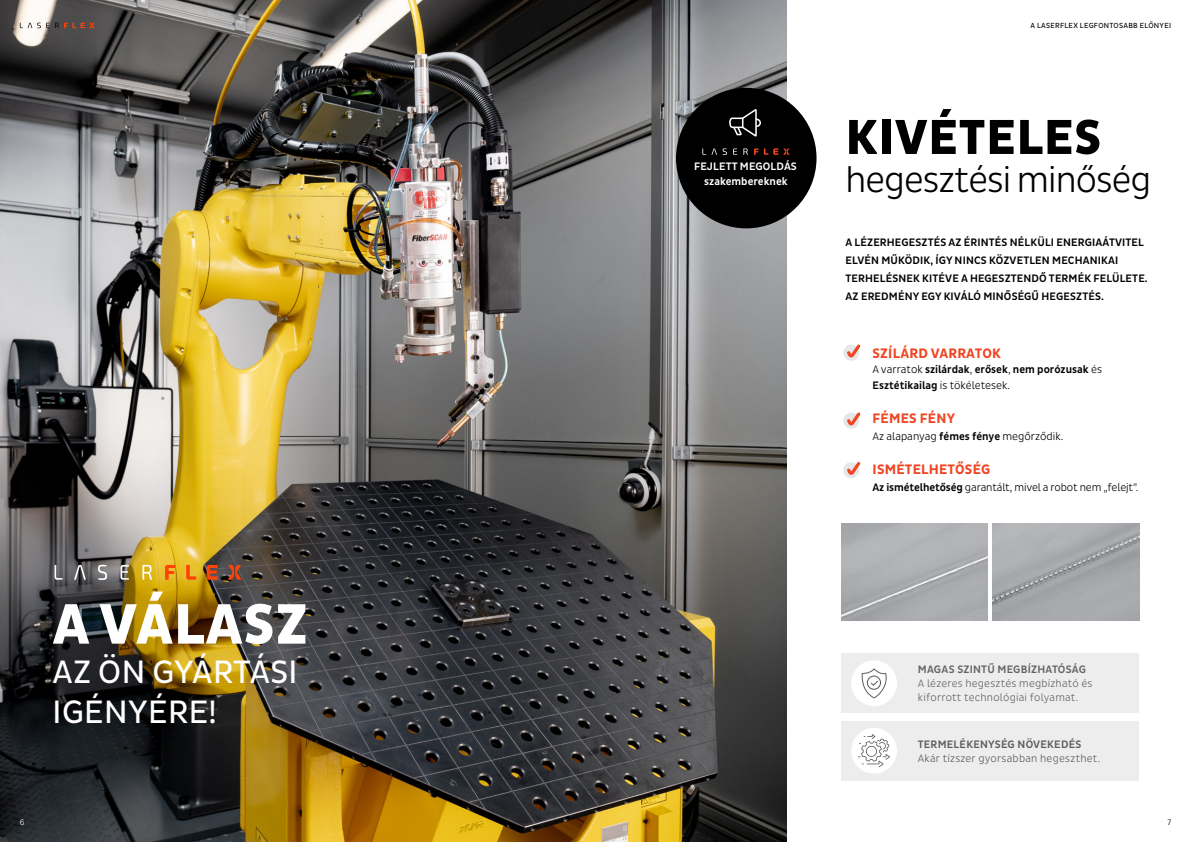
<style>
.page{position:relative;width:1191px;height:842px;background:#fff}
.page>*{position:absolute;margin:0;border:0;box-sizing:border-box;transform-origin:0 0}
.t1{font:800 58px "Pluto Sans Cond";letter-spacing:.015em;color:#fff}
.t2{font:800 50px "Pluto Sans Cond";letter-spacing:.015em;color:#000}
.t3{font:300 36.5px "Pluto Sans Cond";letter-spacing:-.025em;color:#000}
.t4{font:33px/39.6px "Pluto Sans Cond";letter-spacing:.015em;color:#fff}
.t5{font:700 14px "Pluto Sans Cond";letter-spacing:.015em;color:#ef4623}
.t6{font:500 11px/18px "Pluto Sans Cond";letter-spacing:.015em;color:#000}
.t7{font:300 11px "Pluto Sans Cond";letter-spacing:-.01em;color:#000}
.t8{font:500 11px/15px "Pluto Sans Cond";color:#fff;text-align:center}
.t9{font:500 11px "Pluto Sans Cond";letter-spacing:.02em;color:#636466}
.t10{font:500 11px "Pluto Sans Cond";letter-spacing:.02em;color:#5d5d60}
.t11{font:300 10.8px/14.2px "Pluto Sans Cond";letter-spacing:.02em;color:#636466}
.t12{font:300 10.8px "Pluto Sans Cond";letter-spacing:.025em;color:#5d5d60}
.t13{font:300 8px "Pluto Sans Cond";color:#fff}
.t14{font:300 8px "Pluto Sans Cond";color:#000}
.t15{font:7.5px "Pluto Sans Cond";letter-spacing:.04em;color:#000}
.s1{font-weight:300}
.s2{font-weight:500}
</style>
<div class="page">
<img style="left:0;top:0;width:787px;height:842px">
<img style="left:992px;top:523px;width:147px;height:97px">
<img style="left:841px;top:523px;width:146px;height:97px">
<svg style="left:55px;top:565px;width:97px;height:15px"></svg>
<svg style="left:165px;top:565px;width:77px;height:15px"></svg>
<svg style="left:20px;top:23px;width:74px;height:5px"></svg>
<div style="left:676px;top:88px;width:140px;height:140px;background:#000;border-radius:50%"></div>
<svg style="left:702px;top:148px;width:46px;height:7px"></svg>
<svg style="left:754px;top:148px;width:35px;height:7px"></svg>
<svg style="left:729px;top:109px;width:32px;height:28px"></svg>
<div style="left:843px;top:345px;width:16px;height:16px;background:#e6e7e8;border-radius:50%"></div>
<svg style="left:847px;top:344px;width:14px;height:14px"></svg>
<div style="left:843px;top:413px;width:16px;height:16px;background:#e6e7e8;border-radius:50%"></div>
<svg style="left:847px;top:412px;width:14px;height:14px"></svg>
<div style="left:843px;top:462px;width:16px;height:16px;background:#e6e7e8;border-radius:50%"></div>
<svg style="left:846px;top:462px;width:15px;height:13px"></svg>
<div style="left:841px;top:721px;width:298px;height:59px;background:#ededee"></div>
<div style="left:851px;top:728px;width:46px;height:46px;background:#fff;border-radius:50%"></div>
<svg style="left:858px;top:734px;width:32px;height:33px"></svg>
<div style="left:841px;top:653px;width:298px;height:59px;background:#ededee"></div>
<div style="left:851px;top:660px;width:46px;height:46px;background:#fff;border-radius:50%"></div>
<svg style="left:861px;top:669px;width:26px;height:30px"></svg>
<h1 class="t1" style="left:53px;top:591px;width:257px">A VÁLASZ</h1>
<h3 class="t4" style="left:53px;top:653px;width:246px">AZ ÖN GYÁRTÁSI<br>IGÉNYÉRE!</h3>
<p class="t8" style="left:694px;top:159px;width:104px">FEJLETT MEGOLDÁS szakembereknek</p>
<p class="t15" style="left:1030px;top:21px;width:142px">A LASERFLEX LEGFONTOSABB ELŐNYEI</p>
<h2 class="t2" style="left:845px;top:108px;width:257px">KIVÉTELES</h2>
<h3 class="t3" style="left:845px;top:159px;width:307px">hegesztési minőség</h3>
<p class="t6" style="left:845px;top:233px;width:304px">A LÉZERHEGESZTÉS AZ ÉRINTÉS NÉLKÜLI ENERGIAÁTVITEL ELVÉN MŰKÖDIK, ÍGY NINCS KÖZVETLEN MECHANIKAI TERHELÉSNEK KITÉVE A HEGESZTENDŐ TERMÉK FELÜLETE.<br>AZ EREDMÉNY EGY KIVÁLÓ MINŐSÉGŰ HEGESZTÉS.</p>
<p class="t5" style="left:872px;top:345px;width:130px">SZÍLÁRD VARRATOK</p>
<p class="t6" style="left:872px;top:361px;width:231px;line-height:16.8px"><span class="s1">A varratok</span> szilárdak<span class="s1">,</span> erősek<span class="s1">,</span> nem porózusak <span class="s1">és<br></span>Esztétikailag <span class="s1">is tökéletesek.</span></p>
<p class="t5" style="left:872px;top:410px;width:84px">FÉMES FÉNY</p>
<p class="t7" style="left:872px;top:430px;width:192px">Az alapanyag <span class="s2">fémes fénye</span> megőrződik.</p>
<p class="t5" style="left:872px;top:461px;width:119px">ISMÉTELHETŐSÉG</p>
<p class="t7" style="left:872px;top:481px;width:267px"><span class="s2">Az ismételhetőség</span> garantált, mivel a robot nem „felejt”.</p>
<p class="t9" style="left:917px;top:663px;width:170px">MAGAS SZINTŰ MEGBÍZHATÓSÁG</p>
<p class="t11" style="left:917px;top:676px;width:176px">A lézeres hegesztés megbízható és kiforrott technológiai folyamat.</p>
<p class="t10" style="left:917px;top:738px;width:165px">TERMELÉKENYSÉG NÖVEKEDÉS</p>
<p class="t12" style="left:917px;top:752px;width:184px">Akár tízszer gyorsabban hegeszthet.</p>
<p class="t13" style="left:20px;top:818px;width:6px">6</p>
<p class="t14" style="left:1167px;top:818px;width:5px">7</p>
</div>
